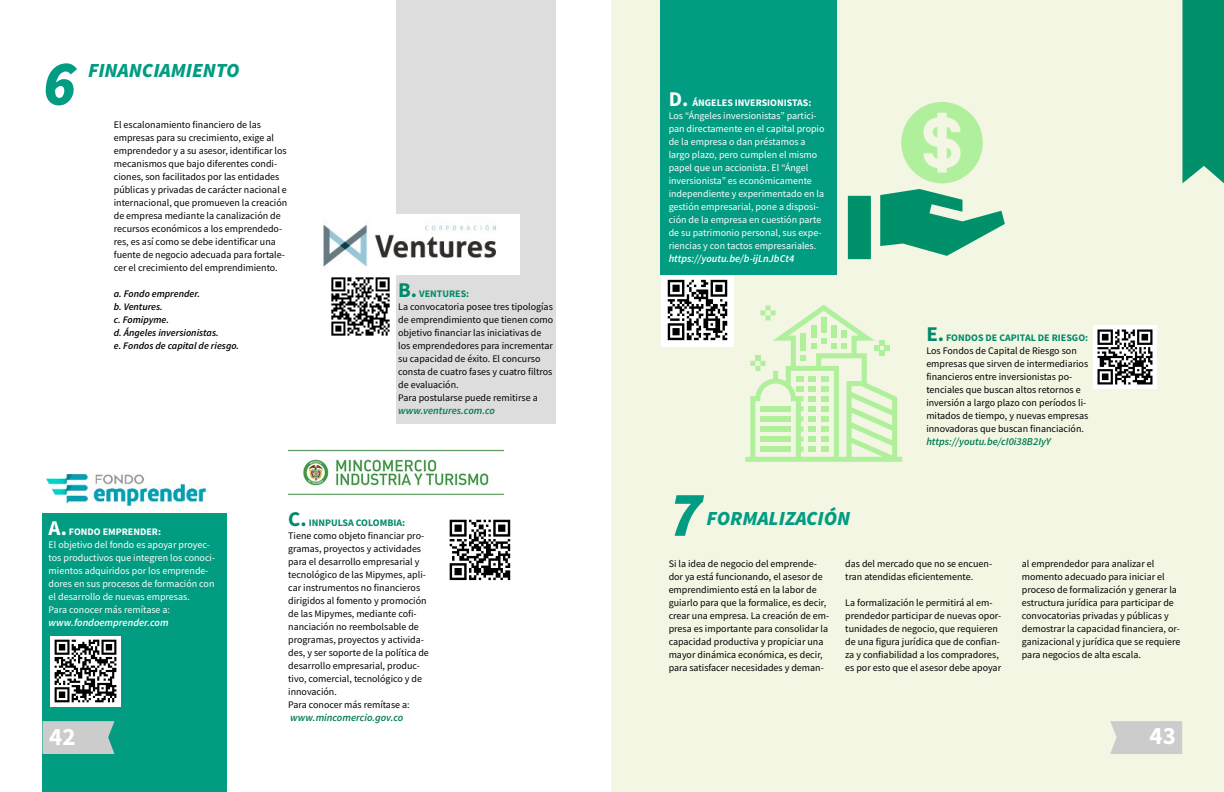
<style>
.page{position:relative;width:1224px;height:792px;background:#fff}
.page>*{position:absolute;margin:0;border:0;box-sizing:border-box;transform-origin:0 0}
.t1{font:italic 900 64px "Source Sans Pro";color:#029c83}
.t2{font:700 25px "Source Sans Pro";color:#fff}
.t3{font:italic 900 20px "Source Sans Pro";color:#029c83}
.t4{font:italic 600 10.5px "Source Sans Pro";color:#007a53}
.t5{font:italic 600 10.5px "Source Sans Pro";color:#fff}
.t6{font:10px/13px "Source Sans Pro";color:#000}
.t7{font:10px/13px "Source Sans Pro";color:#fff}
.t8{font:10px/13px "Source Sans Pro";color:#fffefa}
.t9{font:italic 600 10px/13px "Source Sans Pro";color:#000}
.s1{font-weight:700;font-size:21px;color:#008a6a}
.s2{font-weight:700;color:#008a6a}
.s3{font-weight:700;font-size:21px;color:#fff}
.s4{font-weight:700;color:#fff}
.s5{font-weight:700;font-size:21px}
.s6{font-weight:700}
</style>
<div class="page">
<div style="left:612px;top:0;width:612px;height:792px;background:#f2f6e2"></div>
<img style="left:661px;top:274px;width:72px;height:72px">
<img style="left:1093px;top:326px;width:63px;height:63px">
<div style="left:396px;top:0;width:159px;height:423px;background:#ddd"></div>
<div style="left:660px;top:0;width:177px;height:274px;background:#029c83"></div>
<div style="left:43px;top:513px;width:184px;height:279px;background:#029c83"></div>
<img style="left:288px;top:449px;width:215px;height:46px">
<img style="left:45px;top:473px;width:162px;height:34px">
<img style="left:323px;top:215px;width:197px;height:59px">
<svg style="left:901px;top:102px;width:82px;height:81px"></svg>
<svg style="left:848px;top:196px;width:23px;height:63px"></svg>
<svg style="left:880px;top:189px;width:125px;height:67px"></svg>
<svg style="left:745px;top:305px;width:157px;height:157px"></svg>
<svg style="left:1182px;top:0;width:42px;height:183px"></svg>
<img style="left:50px;top:636px;width:70px;height:70px">
<img style="left:331px;top:277px;width:59px;height:59px">
<img style="left:449px;top:519px;width:62px;height:62px">
<div style="left:1110px;top:721px;width:72px;height:33px;background:#cdcccc"></div>
<svg style="left:43px;top:721px;width:72px;height:33px"></svg>
<h1 class="t1" style="left:43px;top:39px;width:35px">6</h1>
<h3 class="t3" style="left:88px;top:56px;width:153px">FINANCIAMIENTO</h3>
<p class="t6" style="left:114px;top:118px;width:175px">El escalonamiento financiero de las empresas para su crecimiento, exige al emprendedor y a su asesor, identificar los mecanismos que bajo diferentes condi&shy;ciones, son facilitados por las entidades públicas y privadas de carácter nacional e internacional, que promueven la creación de empresa mediante la canalización de recursos económicos a los emprendedo&shy;res, es así como se debe identificar una fuente de negocio adecuada para fortale&shy;cer el crecimiento del emprendimiento.</p>
<p class="t9" style="left:114px;top:287px;width:127px">a. Fondo emprender.<br>b. Ventures.<br>c. Fomipyme.<br>d. Ángeles inversionistas.<br>e. Fondos de capital de riesgo.</p>
<p class="t6" style="left:398px;top:287px;width:157px"><span class="s1">B.</span> <span class="s2">VENTURES:<br></span>La convocatoria posee tres tipologías de emprendimiento que tienen como objetivo financiar las iniciativas de los emprendedores para incrementar su capacidad de éxito. El concurso consta de cuatro fases y cuatro filtros de evaluación.<br>Para postularse puede remitirse a</p>
<p class="t4" style="left:398px;top:404px;width:98px">www.ventures.com.co</p>
<p class="t8" style="left:49px;top:525px;width:168px"><span class="s3">A.</span> <span class="s4">FONDO EMPRENDER:<br></span>El objetivo del fondo es apoyar proyec&shy;tos productivos que integren los conoci&shy;mientos adquiridos por los emprende&shy;dores en sus procesos de formación con el desarrollo de nuevas empresas.<br>Para conocer más remítase a:</p>
<p class="t5" style="left:49px;top:616px;width:121px">www.fondoemprender.com</p>
<p class="t6" style="left:288px;top:516px;width:142px"><span class="s1">C.</span> <span class="s2">INNPULSA COLOMBIA:<br></span>Tiene como objeto financiar pro&shy;gramas, proyectos y actividades para el desarrollo empresarial y tecnológico de las Mipymes, apli&shy;car instrumentos no financieros dirigidos al fomento y promoción de las Mipymes, mediante cofi&shy;nanciación no reembolsable de programas, proyectos y activida&shy;des, y ser soporte de la política de desarrollo empresarial, produc&shy;tivo, comercial, tecnológico y de innovación.<br>Para conocer más remítase a:</p>
<p class="t4" style="left:290px;top:710px;width:115px">www.mincomercio.gov.co</p>
<p class="t7" style="left:669px;top:97px;width:157px"><span class="s5">D.</span> <span class="s6">ÁNGELES INVERSIONISTAS:<br></span>Los “Ángeles inversionistas” partici&shy;pan directamente en el capital propio de la empresa o dan préstamos a largo plazo, pero cumplen el mismo papel que un accionista. El “Ángel inversionista” es económicamente independiente y experimentado en la gestión empresarial, pone a disposi&shy;ción de la empresa en cuestión parte de su patrimonio personal, sus expe&shy;riencias y con tactos empresariales.</p>
<p class="t5" style="left:669px;top:252px;width:127px">https://youtu.be/b-ijLnJbCt4</p>
<h1 class="t1" style="left:669px;top:470px;width:35px">7</h1>
<h3 class="t3" style="left:707px;top:505px;width:145px">FORMALIZACIÓN</h3>
<p class="t6" style="left:926px;top:331px;width:163px"><span class="s1">E.</span> <span class="s2">FONDOS DE CAPITAL DE RIESGO:<br></span>Los Fondos de Capital de Riesgo son empresas que sirven de intermediarios financieros entre inversionistas po&shy;tenciales que buscan altos retornos e inversión a largo plazo con períodos li&shy;mitados de tiempo, y nuevas empresas innovadoras que buscan financiación.</p>
<p class="t4" style="left:926px;top:435px;width:126px">https://youtu.be/cI0i38B2IyY</p>
<p class="t6" style="left:669px;top:557px;width:162px">Si la idea de negocio del emprende&shy;dor ya está funcionando, el asesor de emprendimiento está en la labor de guiarlo para que la formalice, es decir, crear una empresa. La creación de em&shy;presa es importante para consolidar la capacidad productiva y propiciar una mayor dinámica económica, es decir, para satisfacer necesidades y deman-</p>
<p class="t6" style="left:845px;top:557px;width:148px">das del mercado que no se encuen&shy;tran atendidas eficientemente.</p>
<p class="t6" style="left:845px;top:596px;width:157px">La formalización le permitirá al em&shy;prendedor participar de nuevas opor&shy;tunidades de negocio, que requieren de una figura jurídica que de confian&shy;za y confiabilidad a los compradores, es por esto que el asesor debe apoyar</p>
<p class="t6" style="left:1022px;top:557px;width:160px">al emprendedor para analizar el momento adecuado para iniciar el proceso de formalización y generar la estructura jurídica para participar de convocatorias privadas y públicas y demostrar la capacidad financiera, or&shy;ganizacional y jurídica que se requiere para negocios de alta escala.</p>
<h2 class="t2" style="left:49px;top:720px;width:28px">42</h2>
<h2 class="t2" style="left:1150px;top:719px;width:28px">43</h2>
</div>
